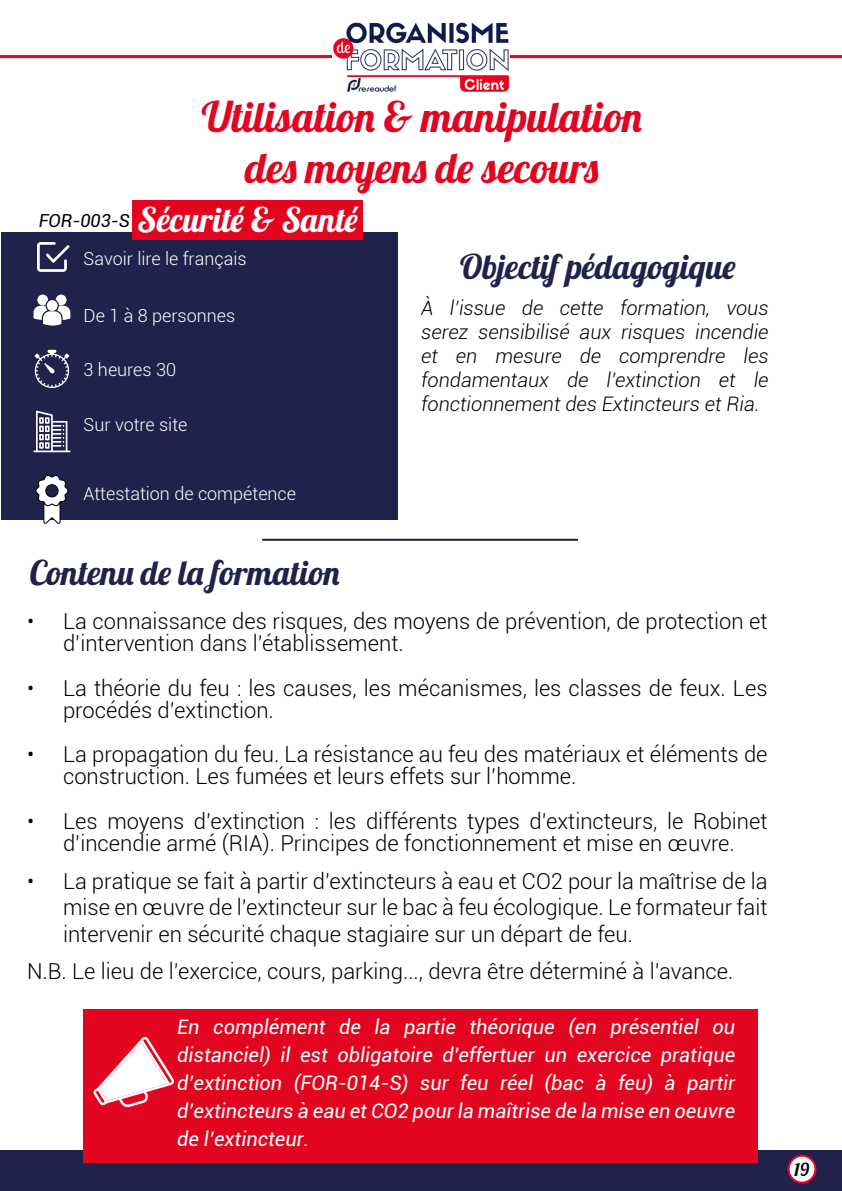
<style>
.page{position:relative;width:842px;height:1191px;background:#fff}
.page>*{position:absolute;margin:0;border:0;box-sizing:border-box;transform-origin:0 0}
.t1{font:42px/50.4px "Lobster 1.4";letter-spacing:.045em;color:#e30520;text-align:center}
.t2{font:34px "Lobster 1.4";color:#21224b}
.t3{font:34px "Lobster 1.4";letter-spacing:.015em;color:#fff}
.t4{font:300 22px/22px "Roboto";color:#000}
.t5{font:italic 20px/28px "Roboto";color:#fff;text-align:justify}
.t6{font:italic 300 20px/24px "Roboto";color:#000;text-align:justify}
.t7{font:300 18px "Roboto";color:#fff}
.t8{font:italic 18px "Roboto";color:#000}
.t9{font:18px "Lobster 1.4";color:#000}
</style>
<div class="page">
<div style="left:0;top:1150px;width:842px;height:41px;background:#21224b"></div>
<hr style="left:0;top:55px;width:842px;height:3px;background:#e30520">
<img style="left:332px;top:22px;width:178px;height:69px">
<div style="left:789px;top:1155px;width:26px;height:27px;background:#fff;border-radius:50%"></div>
<div style="left:788px;top:1154px;width:28px;height:29px;border:2px solid #e30520;border-radius:50%"></div>
<div style="left:1px;top:232px;width:396px;height:287px;background:#21224b"></div>
<svg style="left:34px;top:294px;width:36px;height:31px"></svg>
<svg style="left:34px;top:350px;width:35px;height:38px"></svg>
<svg style="left:35px;top:475px;width:34px;height:49px"></svg>
<svg style="left:37px;top:242px;width:33px;height:30px"></svg>
<svg style="left:33px;top:411px;width:38px;height:41px"></svg>
<hr style="left:262px;top:539px;width:316px;height:2px;background:#1f1f43">
<div style="left:84px;top:1009px;width:674px;height:153px;background:#e30520"></div>
<svg style="left:93px;top:1036px;width:81px;height:71px"></svg>
<div style="left:132px;top:200px;width:231px;height:40px;background:#e30520"></div>
<p class="t8" style="left:39px;top:208px;width:93px">FOR-003-S</p>
<h1 class="t1" style="left:202px;top:91px;width:442px">Utilisation &amp; manipulation des moyens de secours</h1>
<h2 class="t3" style="left:138px;top:198px;width:222px">Sécurité &amp; Santé</h2>
<p class="t7" style="left:84px;top:246px;width:165px">Savoir lire le français</p>
<p class="t7" style="left:84px;top:303px;width:153px">De 1 à 8 personnes</p>
<p class="t7" style="left:84px;top:357px;width:94px">3 heures 30</p>
<p class="t7" style="left:84px;top:412px;width:105px">Sur votre site</p>
<p class="t7" style="left:84px;top:481px;width:214px">Attestation de compétence</p>
<h2 class="t2" style="left:460px;top:245px;width:277px">Objectif pédagogique</h2>
<p class="t6" style="left:421px;top:296px;width:349px">À l’issue de cette formation, vous serez sensibilisé aux risques incendie et en mesure de comprendre les fondamentaux de l’extinction et le fonctionnement des Extincteurs et Ria.</p>
<h2 class="t2" style="left:30px;top:550px;width:311px">Contenu de la formation</h2>
<p class="t4" style="left:63px;top:609px;width:706px;text-indent:-36px">• La connaissance des risques, des moyens de prévention, de protection et d’intervention dans l’établissement.</p>
<p class="t4" style="left:63px;top:676px;width:706px;text-indent:-36px">• La théorie du feu : les causes, les mécanismes, les classes de feux. Les procédés d’extinction.</p>
<p class="t4" style="left:63px;top:743px;width:706px;text-indent:-36px">• La propagation du feu. La résistance au feu des matériaux et éléments de construction. Les fumées et leurs effets sur l’homme.</p>
<p class="t4" style="left:27px;top:809px;width:742px;text-align:center">• Les moyens d’extinction : les différents types d’extincteurs, le Robinet d’incendie armé (RIA). Principes de fonctionnement et mise en œuvre.</p>
<p class="t4" style="left:63px;top:867px;width:706px;line-height:26.4px;text-align:justify;text-indent:-36px">• La pratique se fait à partir d’extincteurs à eau et CO2 pour la maîtrise de la mise en œuvre de l’extincteur sur le bac à feu écologique. Le formateur fait intervenir en sécurité chaque stagiaire sur un départ de feu.</p>
<p class="t4" style="left:27px;top:960px;width:708px">N.B. Le lieu de l’exercice, cours, parking..., devra être déterminé à l’avance.</p>
<p class="t5" style="left:177px;top:1012px;width:559px">En complément de la partie théorique (en présentiel ou distanciel) il est obligatoire d’effertuer un exercice pratique d’extinction (FOR-014-S) sur feu réel (bac à feu) à partir d’extincteurs à eau et CO2 pour la maîtrise de la mise en oeuvre de l’extincteur.</p>
<p class="t9" style="left:794px;top:1157px;width:17px">19</p>
</div>
